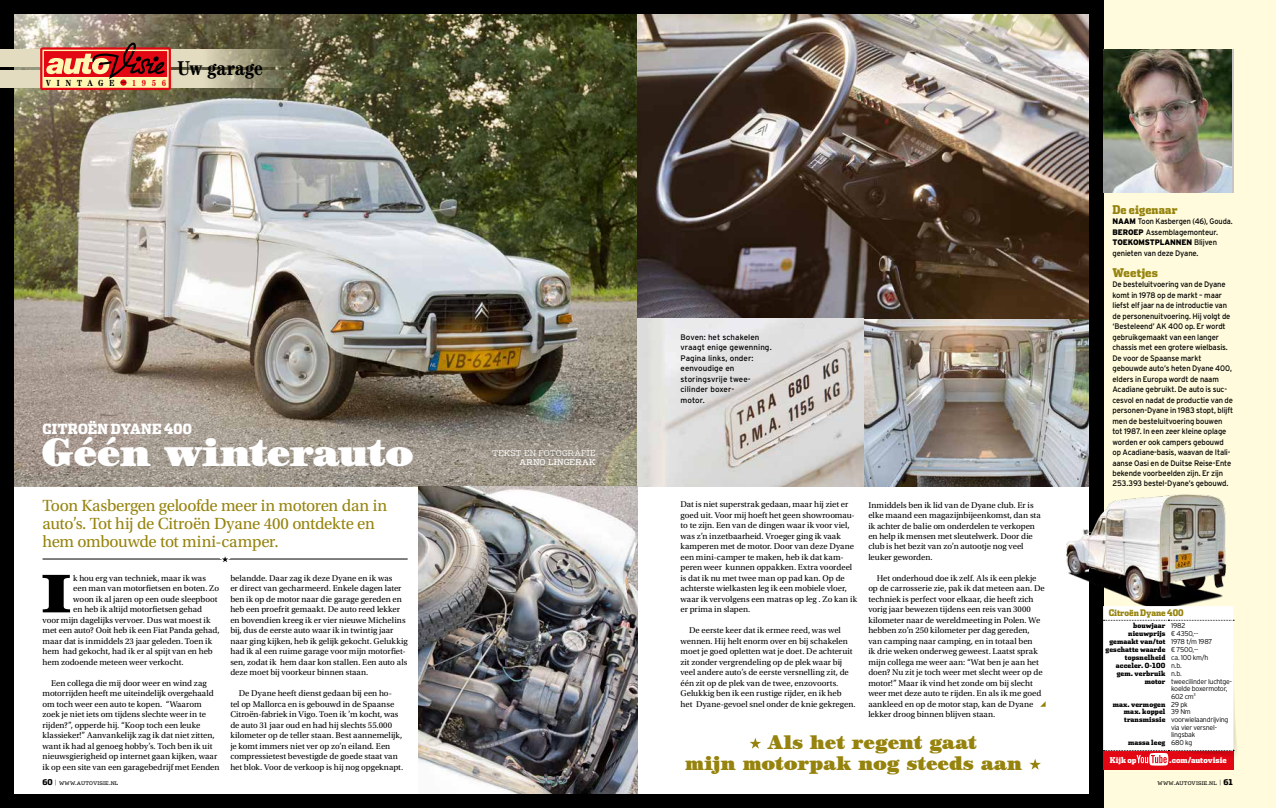
<style>
.page{position:relative;width:1276px;height:808px;background:#fff}
.page>*{position:absolute;margin:0;border:0;box-sizing:border-box;transform-origin:0 0}
.t1{font:900 54.5px "Century Std";color:#000}
.t2{font:900 40px "Century Std";letter-spacing:-.025em;color:#fff}
.t3{font:900 20px/21px "Century Std";letter-spacing:-.005em;color:#96830d;scale:.96 1}
.t4{font:700 condensed 20px "Century Std";letter-spacing:.01em;color:#000}
.t5{font:17px/18px "Utopia Std";letter-spacing:-.02em;color:#96830d}
.t6{font:900 14px "Dispatch Cond";letter-spacing:.01em;color:#fff}
.t7{font:900 12px "Dispatch Cond";letter-spacing:.01em;color:#96830d;scale:.95 1}
.t8{font:900 12px "Dispatch Cond";letter-spacing:.01em;color:#96830d}
.t9{font:900 9px "Dispatch Cond";letter-spacing:-.005em;color:#96830d;scale:.94 1}
.t10{font:8.8px/10.5px "Utopia Std";letter-spacing:-.005em;color:#000}
.t11{font:700 condensed 8.8px "Century Std";letter-spacing:.635em;color:#000}
.t12{font:700 condensed 8.8px "Century Std";color:#e30613}
.t13{font:8px/10.5px "Interstate";letter-spacing:-.015em;color:#000;scale:.95 1}
.t14{font:8px/10.5px "Interstate";letter-spacing:.005em;color:#000}
.t15{font:8px/10.5px "Interstate";letter-spacing:-.015em;color:#000;scale:.92 1}
.t16{font:900 8px "Dispatch Cond";letter-spacing:.005em;color:#fff}
.t17{font:300 8px "Dispatch";letter-spacing:.025em;color:#fff}
.t18{font:8px "Dispatch";letter-spacing:.03em;color:#fff}
.t19{font:900 7px/7.9px "Dispatch Cond";letter-spacing:.02em;color:#000}
.t20{font:300 7px/7.5px "Interstate";letter-spacing:-.035em;color:#000}
.t21{font:5px "Dispatch";letter-spacing:.035em;color:#000}
.t22{font:italic 700 condensed 2.1px "Century Std";letter-spacing:.055em;color:#000}
.s1{font-weight:900}
.s2{font-family:"Interstate";font-weight:300}
.s3{font-family:"Dispatch Cond";font-weight:900}
.s4{font-family:"Dispatch Cond";font-weight:900;font-size:8px}
.s5{font-family:"Dispatch Cond";font-weight:300;font-size:7.2px}
</style>
<div class="page">
<div style="left:1103px;top:0;width:173px;height:808px;background:#fffbdc"></div>
<div style="left:0;top:0;width:1103px;height:808px;background:#000"></div>
<div style="left:14px;top:14px;width:1075px;height:780px;background:#fff"></div>
<img style="left:14px;top:14px;width:624px;height:472px">
<img style="left:1103px;top:50px;width:129px;height:143px">
<hr style="left:43px;top:559px;width:365px;height:1px;background:#000">
<svg style="left:219px;top:556px;width:12px;height:7px"></svg>
<img style="left:863px;top:319px;width:226px;height:167px">
<img style="left:638px;top:14px;width:451px;height:305px">
<img style="left:1054px;top:469px;width:173px;height:137px">
<svg style="left:638px;top:319px;width:225px;height:167px;background:#d7d4d2"></svg>
<svg style="left:750px;top:738px;width:11px;height:11px"></svg>
<svg style="left:1029px;top:759px;width:12px;height:11px"></svg>
<svg style="left:1040px;top:702px;width:5px;height:5px"></svg>
<div style="left:1103px;top:749px;width:130px;height:21px;background:#e30613"></div>
<svg style="left:1103px;top:606px;width:134px;height:160px;background:#fae8e9"></svg>
<img style="left:418px;top:486px;width:220px;height:308px">
<svg style="left:0;top:50px;width:295px;height:17px;background:#bbb599"></svg>
<svg style="left:0;top:70px;width:295px;height:18px;background:#bab59a"></svg>
<svg style="left:40px;top:38px;width:135px;height:55px;background:#c8725b"></svg>
<p class="t11" style="left:46px;top:77px;width:70px">VINTAGE</p>
<p class="t12" style="left:132px;top:77px;width:36px">1956</p>
<p class="t22" style="left:121px;top:81px;width:7px">Sinds</p>
<h3 class="t4" style="left:177px;top:56px;width:87px">Uw garage</h3>
<h3 class="t6" style="left:43px;top:420px;width:151px">CITROËN DYANE 400</h3>
<h2 class="t2" style="left:41px;top:427px;width:374px">Géén winterauto</h2>
<p class="t17" style="left:492px;top:448px;width:104px">TEKST EN FOTOGRAFIE</p>
<p class="t18" style="left:519px;top:457px;width:78px">ARNO LINGERAK</p>
<p class="t14" style="left:680px;top:331px;width:93px">Boven: het schakelen vraagt enige gewenning.<br>Pagina links, onder: eenvoudige en storingsvrije twee&shy;cilinder boxer-<br>motor.</p>
<h3 class="t5" style="left:43px;top:497px;width:346px">Toon Kasbergen geloofde meer in motoren dan in auto’s. Tot hij de Citroën Dyane 400 ontdekte en hem ombouwde tot mini-camper.</h3>
<p class="t10" style="left:680px;top:499px;width:178px">Dat is niet superstrak gedaan, maar hij ziet er goed uit. Voor mij hoeft het geen showroomau&shy;to te zijn. Een van de dingen waar ik voor viel, was z’n inzetbaarheid. Vroeger ging ik vaak kamperen met de motor. Door van deze Dyane een mini-camper te maken, heb ik dat kam&shy;peren weer kunnen oppakken. Extra voordeel is dat ik nu met twee man op pad kan. Op de achterste wielkasten leg ik een mobiele vloer, waar ik vervolgens een matras op leg . Zo kan ik er prima in slapen.</p>
<p class="t10" style="left:680px;top:625px;width:177px;text-indent:9px">De eerste keer dat ik ermee reed, was wel wennen. Hij helt enorm over en bij schakelen moet je goed opletten wat je doet. De achteruit zit zonder vergrendeling op de plek waar bij veel andere auto’s de eerste versnelling zit, de één zit op de plek van de twee, enzovoorts.<br>Gelukkig ben ik een rustige rijder, en ik heb het Dyane-gevoel snel onder de knie gekregen.</p>
<p class="t10" style="left:868px;top:500px;width:174px">Inmiddels ben ik lid van de Dyane club. Er is elke maand een magazijnbijeenkomst, dan sta ik achter de balie om onderdelen te verkopen en help ik mensen met sleutelwerk. Door die club is het bezit van zo’n autootje nog veel leuker geworden.</p>
<p class="t10" style="left:868px;top:573px;width:178px;text-indent:9px">Het onderhoud doe ik zelf. Als ik een plekje op de carrosserie zie, pak ik dat meteen aan. De techniek is perfect voor elkaar, die heeft zich vorig jaar bewezen tijdens een reis van 3000 kilometer naar de wereldmeeting in Polen. We hebben zo’n 250 kilometer per dag gereden, van camping naar camping, en in totaal ben<br>ik drie weken onderweg geweest. Laatst sprak mijn collega me weer aan: “Wat ben je aan het doen? Nu zit je toch weer met slecht weer op de motor!” Maar ik vind het zonde om bij slecht weer met deze auto te rijden. En als ik me goed aankleed en op de motor stap, kan de Dyane lekker droog binnen blijven staan.</p>
<h3 class="t3" style="left:685px;top:731px;width:352px;text-indent:83px">Als het regent gaat mijn motorpak nog steeds aan</h3>
<h1 class="t1" style="left:41px;top:561px;width:31px">I</h1>
<p class="t10" style="left:73px;top:573px;width:134px">k hou erg van techniek, maar ik was</p>
<p class="t10" style="left:230px;top:573px;width:179px">belandde. Daar zag ik deze Dyane en ik was<br>er direct van gecharmeerd. Enkele dagen later ben ik op de motor naar die garage gereden en heb een proefrit gemaakt. De auto reed lekker en bovendien kreeg ik er vier nieuwe Michelins bij, dus de eerste auto waar ik in twintig jaar naar ging kijken, heb ik gelijk gekocht. Gelukkig had ik al een ruime garage voor mijn motorfiet&shy;sen, zodat ik hem daar kon stallen. Een auto als deze moet bij voorkeur binnen staan.</p>
<p class="t10" style="left:230px;top:688px;width:174px;text-indent:9px">De Dyane heeft dienst gedaan bij een ho&shy;tel op Mallorca en is gebouwd in de Spaanse Citroën-fabriek in Vigo. Toen ik ’m kocht, was de auto 31 jaar oud en had hij slechts 55.000 kilometer op de teller staan. Best aannemelijk, je komt immers niet ver op zo’n eiland. Een compressietest bevestigde de goede staat van het blok. Voor de verkoop is hij nog opgeknapt.</p>
<p class="t10" style="left:73px;top:583px;width:147px">een man van motorfietsen en boten. Zo</p>
<p class="t10" style="left:73px;top:594px;width:146px">woon ik al jaren op een oude sleepboot</p>
<p class="t10" style="left:73px;top:604px;width:130px">en heb ik altijd motorfietsen gehad</p>
<p class="t10" style="left:43px;top:615px;width:169px">voor mijn dagelijks vervoer. Dus wat moest ik</p>
<p class="t10" style="left:43px;top:625px;width:179px">met een auto? Ooit heb ik een Fiat Panda gehad,</p>
<p class="t10" style="left:43px;top:636px;width:171px">maar dat is inmiddels 23 jaar geleden. Toen ik</p>
<p class="t10" style="left:43px;top:646px;width:172px">hem had gekocht, had ik er al spijt van en heb</p>
<p class="t10" style="left:43px;top:657px;width:143px">hem zodoende meteen weer verkocht.</p>
<p class="t10" style="left:43px;top:678px;width:179px;text-indent:9px">Een collega die mij door weer en wind zag motorrijden heeft me uiteindelijk overgehaald om toch weer een auto te kopen. “Waarom zoek je niet iets om tijdens slechte weer in te rijden?”, opperde hij. “Koop toch een leuke klassieker!” Aanvankelijk zag ik dat niet zitten, want ik had al genoeg hobby’s. Toch ben ik uit nieuwsgierigheid op internet gaan kijken, waar ik op een site van een garagebedrijf met Eenden</p>
<h3 class="t7" style="left:1112px;top:202px;width:70px">De eigenaar</h3>
<p class="t15" style="left:1112px;top:216px;width:132px"><span class="s1">NAAM</span> Toon Kasbergen (46), Gouda.<br><span class="s1">BEROEP</span> Assemblagemonteur.<br><span class="s1">TOEKOMSTPLANNEN</span> Blijven genieten van deze Dyane.</p>
<h3 class="t8" style="left:1112px;top:264px;width:47px">Weetjes</h3>
<p class="t13" style="left:1112px;top:279px;width:129px">De besteluitvoering van de Dyane komt in 1978 op de markt – maar liefst elf jaar na de introductie van de personenuitvoering. Hij volgt de ‘Besteleend’ AK 400 op. Er wordt gebruikgemaakt van een langer chassis met een grotere wielbasis.<br>De voor de Spaanse markt gebouwde auto’s heten Dyane 400, elders in Europa wordt de naam<br>Acadiane gebruikt. De auto is suc&shy;cesvol en nadat de productie van de personen-Dyane in 1983 stopt, blijft men de besteluitvoering bouwen tot 1987. In een zeer kleine oplage worden er ook campers gebouwd op Acadiane-basis, waavan de Itali&shy;aanse Oasi en de Duitse Reise-Ente bekende voorbeelden zijn. Er zijn<br>253.393 bestel-Dyane’s gebouwd.</p>
<p class="t9" style="left:1108px;top:607px;width:81px">Citroën Dyane 400</p>
<p class="t19" style="left:1133px;top:621px;width:54px">bouwjaar <span class="s2">1982</span></p>
<p class="t19" style="left:1128px;top:629px;width:72px">nieuwprijs <span class="s2">€ 4350,--</span></p>
<p class="t19" style="left:1109px;top:637px;width:105px">gemaakt van/tot <span class="s2">1978 t/m 1987</span></p>
<p class="t19" style="left:1105px;top:645px;width:94px">geschatte waarde <span class="s2">€ 7500,--</span></p>
<p class="t19" style="left:1125px;top:653px;width:85px">topsnelheid <span class="s2">ca. 100 km/h</span></p>
<p class="t19" style="left:1116px;top:661px;width:67px">acceler. 0-100 <span class="s2">n.b.</span></p>
<p class="t19" style="left:1116px;top:669px;width:67px">gem. verbruik <span class="s2">n.b.</span></p>
<p class="t20" style="left:1171px;top:677px;width:62px;text-indent:-26px"><span class="s3">motor</span> tweecilinder luchtge&shy;koelde boxermotor,<br>602 cm<sup>3</sup></p>
<p class="t19" style="left:1124px;top:700px;width:68px;text-indent:-11px">max. vermogen <span class="s2">29 pk </span>max. koppel <span class="s2">39 Nm</span></p>
<p class="t20" style="left:1171px;top:716px;width:59px;text-indent:-47px"><span class="s3">transmissie</span> voorwielaandrijving via vier versnel&shy;lingsbak</p>
<p class="t19" style="left:1128px;top:738px;width:66px">massa leeg <span class="s2">680 kg</span></p>
<p class="t16" style="left:1109px;top:755px;width:28px">Kijk op</p>
<p class="t16" style="left:1169px;top:755px;width:59px">.com/autovisie</p>
<p class="t21" style="left:43px;top:780px;width:77px"><span class="s4">60</span> <span class="s5">|</span> WWW.AUTOVISIE.NL</p>
<p class="t21" style="left:1157px;top:780px;width:77px">WWW.AUTOVISIE.NL <span class="s5">|</span> <span class="s4">61</span></p>
</div>
